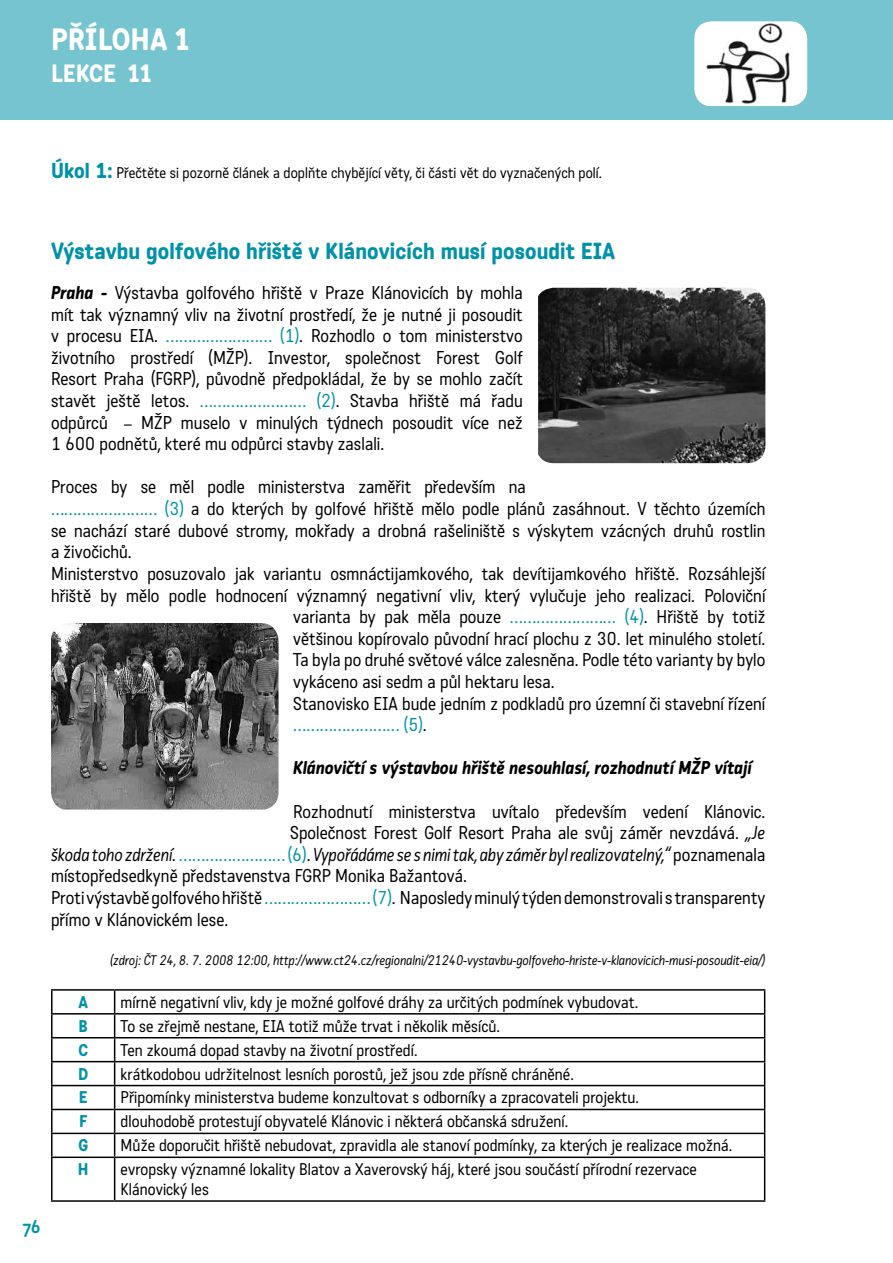
<style>
.page{position:relative;width:893px;height:1263px;background:#fff}
.page>*{position:absolute;margin:0;border:0;box-sizing:border-box;transform-origin:0 0}
.t1{font:500 30px "Katarine Std";letter-spacing:.03em;color:#fff}
.t2{font:500 24.3px "Katarine Std";color:#fff}
.t3{font:500 22.5px "Katarine Std";letter-spacing:.005em;color:#0092a7}
.t4{font:18px/21.6px "Katarine Std";letter-spacing:.005em;color:#000;text-align:justify}
.t5{font:italic 18px "Katarine Std";letter-spacing:.005em;color:#000}
.t6{font:italic 500 18px "Katarine Std";letter-spacing:.005em;color:#000}
.t7{font:18px "Katarine Std";color:#0092a7}
.t8{font:700 18px "Katarine Std";color:#0092a7}
.t9{font:16.5px/19.8px "Katarine Std";letter-spacing:.005em;color:#000}
.t10{font:500 16.5px "Katarine Std";color:#0092a7}
.t11{font:15px "Katarine Std";letter-spacing:.005em;color:#000}
.t12{font:italic 13.5px "Katarine Std";letter-spacing:.005em;color:#000}
.s1{font-weight:500;font-size:21px;color:#0092a7}
.s2{font-weight:500;font-style:italic}
.s3{color:#0092a7}
.s4{font-size:15px}
.s5{color:#000}
.s6{font-style:italic}
.s7{font-style:normal;color:#0092a7}
.s8{font-style:normal}
</style>
<div class="page">
<hr style="left:51px;top:989px;width:64px;height:2px;background:#000">
<hr style="left:51px;top:991px;width:2px;height:22px;background:#000">
<hr style="left:115px;top:989px;width:650px;height:2px;background:#000">
<hr style="left:51px;top:1013px;width:64px;height:1px;background:#000">
<hr style="left:51px;top:1014px;width:2px;height:23px;background:#000">
<hr style="left:115px;top:1013px;width:650px;height:1px;background:#000">
<hr style="left:51px;top:1037px;width:64px;height:1px;background:#000">
<hr style="left:51px;top:1038px;width:2px;height:23px;background:#000">
<hr style="left:115px;top:1037px;width:650px;height:1px;background:#000">
<hr style="left:51px;top:1061px;width:64px;height:1px;background:#000">
<hr style="left:51px;top:1062px;width:2px;height:23px;background:#000">
<hr style="left:115px;top:1061px;width:650px;height:1px;background:#000">
<hr style="left:51px;top:1085px;width:64px;height:1px;background:#000">
<hr style="left:51px;top:1086px;width:2px;height:23px;background:#000">
<hr style="left:115px;top:1085px;width:650px;height:1px;background:#000">
<hr style="left:51px;top:1109px;width:64px;height:1px;background:#000">
<hr style="left:51px;top:1110px;width:2px;height:23px;background:#000">
<hr style="left:115px;top:1109px;width:650px;height:1px;background:#000">
<hr style="left:51px;top:1133px;width:64px;height:1px;background:#000">
<hr style="left:51px;top:1134px;width:2px;height:22px;background:#000">
<hr style="left:115px;top:1133px;width:650px;height:1px;background:#000">
<svg style="left:114px;top:991px;width:1px;height:165px"></svg>
<svg style="left:764px;top:991px;width:1px;height:165px"></svg>
<hr style="left:51px;top:1156px;width:64px;height:2px;background:#000">
<hr style="left:51px;top:1158px;width:2px;height:42px;background:#000">
<hr style="left:115px;top:1156px;width:650px;height:2px;background:#000">
<hr style="left:114px;top:1158px;width:1px;height:42px;background:#000">
<hr style="left:764px;top:1158px;width:1px;height:42px;background:#000">
<hr style="left:51px;top:1200px;width:64px;height:2px;background:#000">
<hr style="left:115px;top:1200px;width:650px;height:2px;background:#000">
<img style="left:538px;top:288px;width:227px;height:175px">
<img style="left:51px;top:623px;width:228px;height:186px">
<div style="left:0;top:0;width:893px;height:119px;background:#75c4cf"></div>
<svg style="left:694px;top:21px;width:113px;height:85px;background:#e6f4f6"></svg>
<img style="left:701px;top:22px;width:96px;height:83px">
<h1 class="t1" style="left:51px;top:18px;width:140px">příloha 1</h1>
<h2 class="t2" style="left:51px;top:57px;width:102px">lekce 11</h2>
<p class="t11" style="left:51px;top:163px;width:553px"><span class="s1">Úkol 1:</span> Přečtěte si pozorně článek a doplňte chybějící věty, či části vět do vyznačených polí.</p>
<p class="t8" style="left:23px;top:1214px;width:19px">76</p>
<p class="t3" style="left:51px;top:236px;width:554px">Výstavbu golfového hřiště v Klánovicích musí posoudit EIA</p>
<p class="t4" style="left:51px;top:282px;width:473px"><span class="s2">Praha -</span> Výstavba golfového hřiště v Praze Klánovicích by mohla mít tak významný vliv na životní prostředí, že je nutné ji posoudit v procesu EIA. <span class="s3">…………………… (1)</span>. Rozhodlo o tom ministerstvo životního prostředí (MŽP). Investor, společnost Forest Golf Resort Praha (FGRP), původně předpokládal, že by se mohlo začít stavět ještě letos. <span class="s3">…………………… (2)</span>. Stavba hřiště má řadu odpůrců <span class="s4">–</span> MŽP muselo v minulých týdnech posoudit více než 1 600 podnětů, které mu odpůrci stavby zaslali.</p>
<p class="t4" style="left:51px;top:476px;width:476px">Proces by se měl podle ministerstva zaměřit především na</p>
<p class="t4" style="left:51px;top:498px;width:716px"><span class="s3">…………………… (3)</span> a do kterých by golfové hřiště mělo podle plánů zasáhnout. V těchto územích</p>
<p class="t4" style="left:51px;top:519px;width:716px">se nachází staré dubové stromy, mokřady a drobná rašeliniště s výskytem vzácných druhů rostlin</p>
<p class="t4" style="left:51px;top:541px;width:82px">a živočichů.</p>
<p class="t4" style="left:51px;top:562px;width:717px">Ministerstvo posuzovalo jak variantu osmnáctijamkového, tak devítijamkového hřiště. Rozsáhlejší</p>
<p class="t4" style="left:51px;top:584px;width:717px">hřiště by mělo podle hodnocení významný negativní vliv, který vylučuje jeho realizaci. Poloviční</p>
<p class="t4" style="left:293px;top:606px;width:474px">varianta by pak měla pouze <span class="s3">…………………… (4)</span>. Hřiště by totiž</p>
<p class="t4" style="left:293px;top:627px;width:474px">většinou kopírovalo původní hrací plochu z 30. let minulého století.</p>
<p class="t4" style="left:293px;top:649px;width:474px">Ta byla po druhé světové válce zalesněna. Podle této varianty by bylo</p>
<p class="t4" style="left:293px;top:670px;width:263px">vykáceno asi sedm a půl hektaru lesa.</p>
<p class="t4" style="left:293px;top:692px;width:475px">Stanovisko EIA bude jedním z podkladů pro územní či stavební řízení</p>
<p class="t7" style="left:293px;top:713px;width:135px">…………………… (5)<span class="s5">.</span></p>
<p class="t6" style="left:293px;top:755px;width:460px">Klánovičtí s výstavbou hřiště nesouhlasí, rozhodnutí MŽP vítají</p>
<p class="t4" style="left:293px;top:800px;width:474px">Rozhodnutí ministerstva uvítalo především vedení Klánovic.</p>
<p class="t4" style="left:290px;top:822px;width:477px">Společnost Forest Golf Resort Praha ale svůj záměr nevzdává. <span class="s6">„Je</span></p>
<p class="t5" style="left:51px;top:843px;width:716px">škoda toho zdržení. <span class="s7">…………………… (6)</span><span class="s8">.</span> Vypořádáme se s nimi tak, aby záměr byl realizovatelný,“ <span class="s8">poznamenala</span></p>
<p class="t4" style="left:51px;top:865px;width:418px">místopředsedkyně představenstva FGRP Monika Bažantová.</p>
<p class="t4" style="left:51px;top:886px;width:716px">Proti výstavbě golfového hřiště <span class="s3">…………………… (7)</span>. Naposledy minulý týden demonstrovali s transparenty</p>
<p class="t4" style="left:51px;top:908px;width:179px">přímo v Klánovickém lese.</p>
<p class="t12" style="left:110px;top:952px;width:656px">(zdroj: ČT 24, 8. 7. 2008 12:00, http://www.ct24.cz/regionalni/21240-vystavbu-golfoveho-hriste-v-klanovicich-musi-posoudit-eia/)</p>
<p class="t10" style="left:78px;top:990px;width:11px">A</p>
<p class="t9" style="left:121px;top:992px;width:519px">mírně negativní vliv, kdy je možné golfové dráhy za určitých podmínek vybudovat.</p>
<p class="t10" style="left:79px;top:1014px;width:9px">B</p>
<p class="t9" style="left:121px;top:1016px;width:381px">To se zřejmě nestane, EIA totiž může trvat i několik měsíců.</p>
<p class="t10" style="left:78px;top:1038px;width:10px">C</p>
<p class="t9" style="left:121px;top:1039px;width:298px">Ten zkoumá dopad stavby na životní prostředí.</p>
<p class="t10" style="left:78px;top:1062px;width:12px">D</p>
<p class="t9" style="left:121px;top:1063px;width:455px">krátkodobou udržitelnost lesních porostů, jež jsou zde přísně chráněné.</p>
<p class="t10" style="left:79px;top:1086px;width:10px">E</p>
<p class="t9" style="left:121px;top:1087px;width:520px">Připomínky ministerstva budeme konzultovat s odborníky a zpracovateli projektu.</p>
<p class="t10" style="left:79px;top:1110px;width:10px">F</p>
<p class="t9" style="left:121px;top:1111px;width:449px">dlouhodobě protestují obyvatelé Klánovic i některá občanská sdružení.</p>
<p class="t10" style="left:78px;top:1134px;width:11px">G</p>
<p class="t9" style="left:121px;top:1135px;width:613px">Může doporučit hřiště nebudovat, zpravidla ale stanoví podmínky, za kterých je realizace možná.</p>
<p class="t10" style="left:78px;top:1158px;width:10px">H</p>
<p class="t9" style="left:121px;top:1159px;width:578px">evropsky významné lokality Blatov a Xaverovský háj, které jsou součástí přírodní rezervace<br>Klánovický les</p>
</div>
